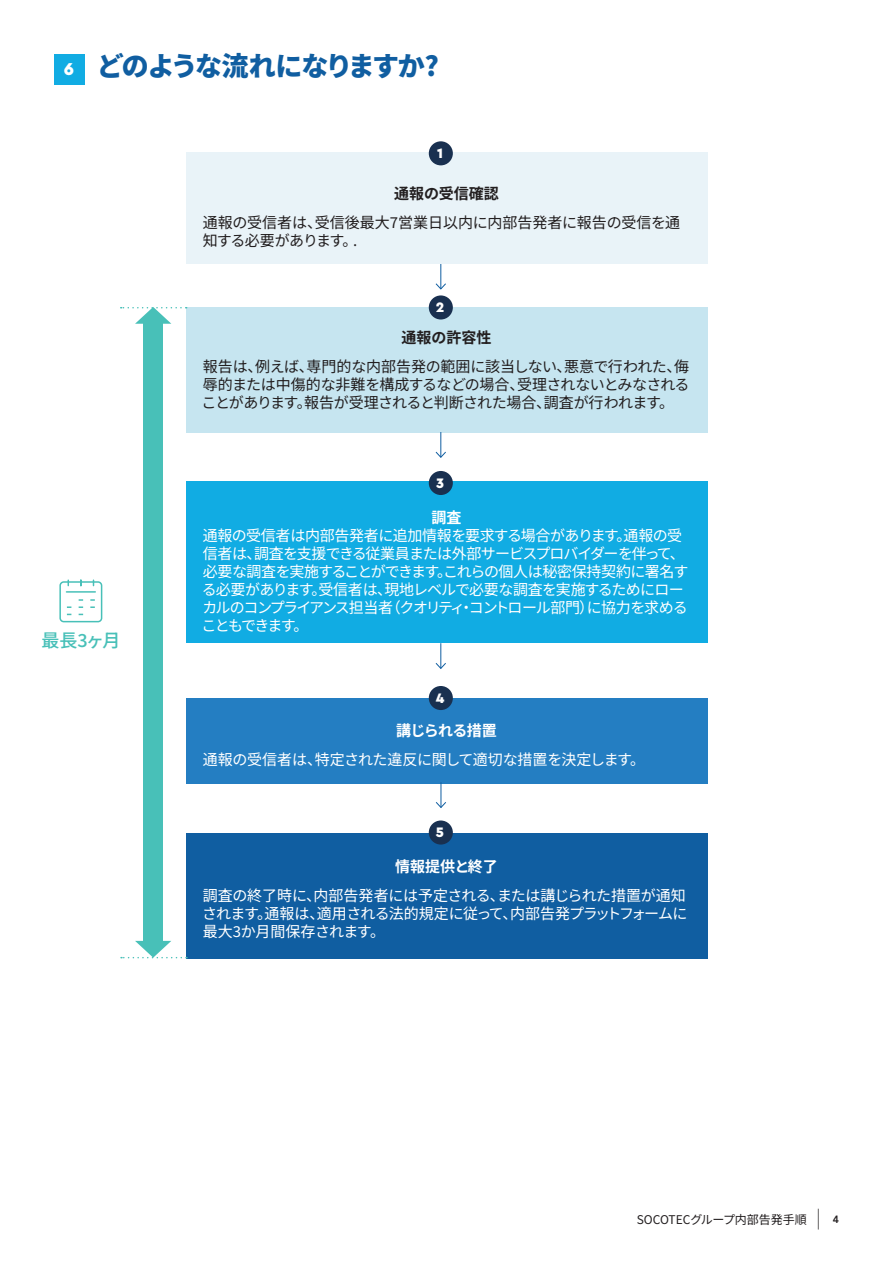
<style>
.page{position:relative;width:893px;height:1263px;background:#fff}
.page>*{position:absolute;margin:0;border:0;box-sizing:border-box;transform-origin:0 0}
.t1{font:100 27px "Noto Sans JP";letter-spacing:-.06em;color:#105ea1}
.t2{font:100 18px "Noto Sans JP";letter-spacing:-.04em;color:#48c0b8}
.t3{font:100 15px/18px "Noto Sans JP";letter-spacing:-.035em;color:#fff}
.t4{font:100 15px/28.8px "Noto Sans JP";letter-spacing:-.015em;color:#231f20;text-align:center}
.t5{font:100 15px/18px "Noto Sans JP";letter-spacing:-.035em;color:#231f20}
.t6{font:100 15px/28.8px "Noto Sans JP";letter-spacing:-.01em;color:#fff;text-align:center}
.t7{font:100 15px "Noto Sans JP";letter-spacing:-.055em;color:#231f20}
.t8{font:900 14.4px "Cera Pro";color:#fff}
.t9{font:100 12px "Noto Sans JP";color:#231f20}
.t10{font:800 10.5px "Avenir LT Std";color:#231f20}
.s1{font-family:"Cera Pro";font-weight:900;font-size:18px;color:#fff}
</style>
<div class="page">
<svg style="left:818px;top:1209px;width:1px;height:20px"></svg>
<div style="left:54px;top:54px;width:30px;height:30px;background:#11ace3"></div>
<div style="left:186px;top:307px;width:521px;height:125px;background:#c6e5f0"></div>
<div style="left:186px;top:698px;width:521px;height:85px;background:#247ec2"></div>
<div style="left:186px;top:833px;width:521px;height:125px;background:#105ea1"></div>
<div style="left:186px;top:482px;width:521px;height:161px;background:#11ace3"></div>
<svg style="left:435px;top:264px;width:11px;height:26px"></svg>
<svg style="left:435px;top:432px;width:12px;height:26px"></svg>
<svg style="left:435px;top:643px;width:11px;height:26px"></svg>
<svg style="left:435px;top:782px;width:12px;height:26px"></svg>
<div style="left:186px;top:152px;width:521px;height:112px;background:#e9f3f8"></div>
<div style="left:429px;top:141px;width:24px;height:24px;background:#193050;border-radius:50%"></div>
<div style="left:429px;top:295px;width:24px;height:24px;background:#193050;border-radius:50%"></div>
<div style="left:429px;top:471px;width:24px;height:24px;background:#193050;border-radius:50%"></div>
<div style="left:429px;top:686px;width:24px;height:24px;background:#193050;border-radius:50%"></div>
<div style="left:429px;top:820px;width:24px;height:24px;background:#193050;border-radius:50%"></div>
<div style="left:143px;top:319px;width:20px;height:625px;background:#48c0b8"></div>
<div style="left:59px;top:581px;width:43px;height:41px;border:2px solid #48c0b8;border-radius:4px"></div>
<svg style="left:80px;top:580px;width:2px;height:6px"></svg>
<hr style="left:66px;top:591px;width:29px;height:2px;background:#48c0b8">
<svg style="left:79px;top:599px;width:4px;height:9px"></svg>
<svg style="left:90px;top:599px;width:5px;height:9px"></svg>
<svg style="left:121px;top:307px;width:66px;height:17px"></svg>
<svg style="left:121px;top:941px;width:66px;height:17px"></svg>
<h1 class="t1" style="left:64px;top:50px;width:377px"><span class="s1">6</span> どのような流れになりますか?</h1>
<p class="t8" style="left:437px;top:144px;width:7px">1</p>
<p class="t4" style="left:203px;top:180px;width:479px;text-align:left;text-indent:191px">通報の受信確認<br>通報の受信者は、受信後最大7営業日以内に内部告発者に報告の受信を通</p>
<p class="t7" style="left:203px;top:232px;width:156px">知する必要があります。.</p>
<p class="t8" style="left:436px;top:298px;width:10px">2</p>
<p class="t4" style="left:203px;top:323px;width:488px">通報の許容性<br>報告は、例えば、専門的な内部告発の範囲に該当しない、悪意で行われた、侮</p>
<p class="t5" style="left:202px;top:376px;width:489px">辱的または中傷的な非難を構成するなどの場合、受理されないとみなされることがあります。報告が受理されると判断された場合、調査が行われます。</p>
<p class="t2" style="left:41px;top:630px;width:80px">最長3ヶ月</p>
<p class="t8" style="left:436px;top:473px;width:10px">3</p>
<p class="t3" style="left:202px;top:509px;width:488px;text-indent:230px">調査<br>通報の受信者は内部告発者に追加情報を要求する場合があります。通報の受信者は、調査を支援できる従業員または外部サービスプロバイダーを伴って、必要な調査を実施することができます。これらの個人は秘密保持契約に署名する必要があります。受信者は、現地レベルで必要な調査を実施するためにローカルのコンプライアンス担当者（クオリティ・コントロール部門）に協力を求めることもできます。</p>
<p class="t8" style="left:436px;top:688px;width:10px">4</p>
<p class="t3" style="left:203px;top:717px;width:444px;line-height:28.8px;text-indent:193px">講じられる措置<br>通報の受信者は、特定された違反に関して適切な措置を決定します。</p>
<p class="t8" style="left:436px;top:823px;width:10px">5</p>
<p class="t6" style="left:203px;top:852px;width:484px">情報提供と終了<br>調査の終了時に、内部告発者には予定される、または講じられた措置が通知</p>
<p class="t3" style="left:202px;top:904px;width:487px">されます。通報は、適用される法的規定に従って、内部告発プラットフォームに最大3か月間保存されます。</p>
<p class="t9" style="left:637px;top:1213px;width:172px">SOCOTECグループ内部告発手順</p>
<p class="t10" style="left:833px;top:1213px;width:8px">4</p>
</div>
